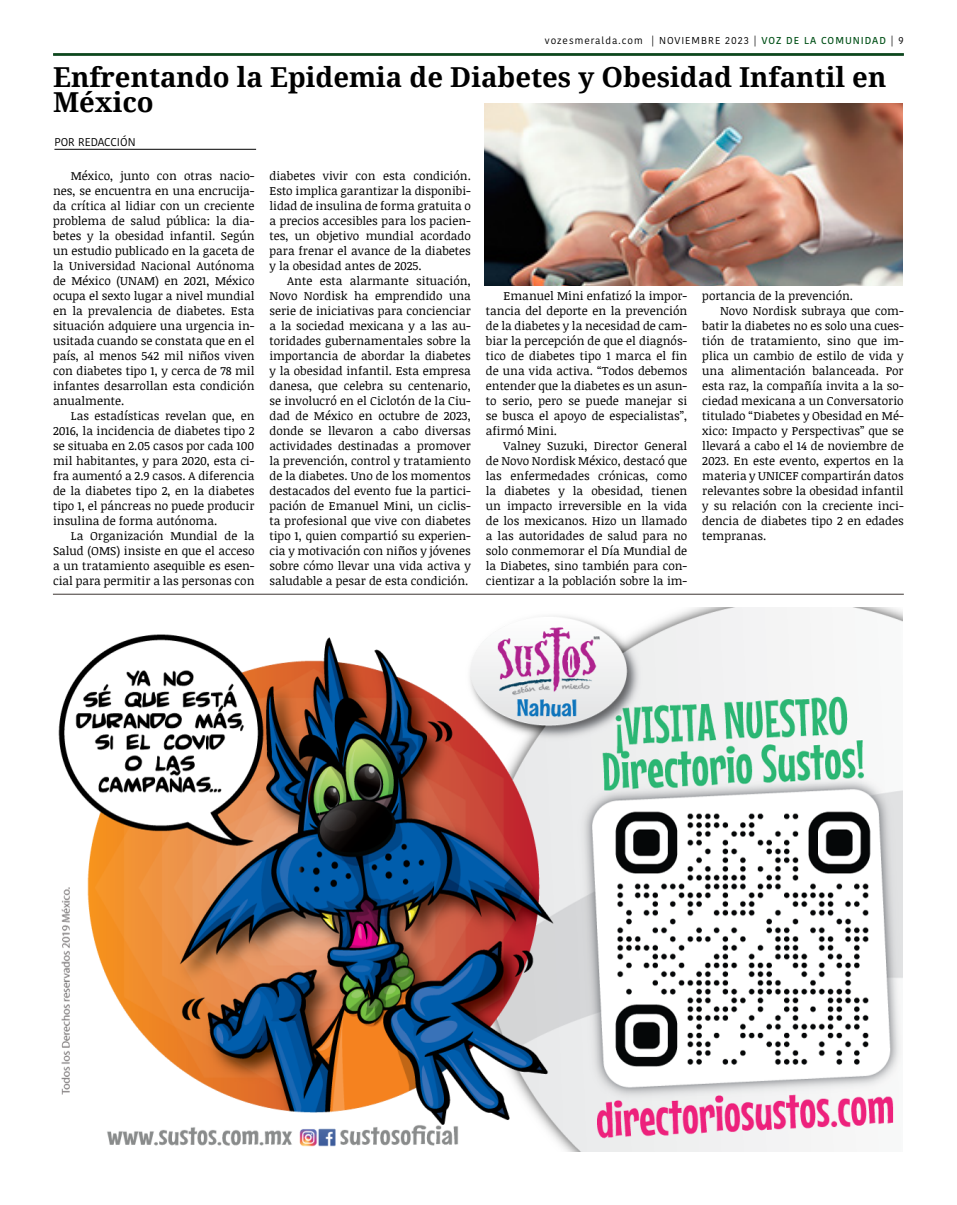
<style>
.page{position:relative;width:957px;height:1205px;background:#fff}
.page>*{position:absolute;margin:0;border:0;box-sizing:border-box;transform-origin:0 0}
.t1{font:700 27.5px/25px "Droid Serif";color:#000}
.t2{font:11.88px/15px "Noticia Text";color:#000;text-align:justify}
.t3{font:11.25px "Kohinoor Devanagari";color:#000}
.t4{font:10px "Kohinoor Devanagari";letter-spacing:.1em;color:#000}
.s1{font-weight:600;color:#005017}
</style>
<div class="page">
<hr style="left:53px;top:53px;width:851px;height:3px;background:#005017">
<img style="left:58px;top:607px;width:844px;height:545px">
<hr style="left:53px;top:594px;width:851px;height:1px;background:#3c3633">
<hr style="left:54px;top:149px;width:202px;height:1px;background:#000">
<img style="left:484px;top:104px;width:418px;height:181px">
<p class="t4" style="left:545px;top:35px;width:360px">vozesmeralda.com | NOVIEMBRE 2023 | <span class="s1">VOZ DE LA COMUNIDAD</span> | 9</p>
<h1 class="t1" style="left:53px;top:65px;width:835px">Enfrentando la Epidemia de Diabetes y Obesidad Infantil en<br>México</h1>
<p class="t3" style="left:54px;top:136px;width:83px">POR REDACCIÓN</p>
<p class="t2" style="left:53px;top:168px;width:203px;text-indent:18px">México, junto con otras nacio&shy;nes, se encuentra en una encrucija&shy;da crítica al lidiar con un creciente problema de salud pública: la dia&shy;betes y la obesidad infantil. Según un estudio publicado en la gaceta de la Universidad Nacional Autónoma de México (UNAM) en 2021, México ocupa el sexto lugar a nivel mundial en la prevalencia de diabetes. Esta situación adquiere una urgencia in&shy;usitada cuando se constata que en el país, al menos 542 mil niños viven con diabetes tipo 1, y cerca de 78 mil infantes desarrollan esta condición anualmente.</p>
<p class="t2" style="left:53px;top:408px;width:203px;text-indent:18px">Las estadísticas revelan que, en 2016, la incidencia de diabetes tipo 2 se situaba en 2.05 casos por cada 100 mil habitantes, y para 2020, esta ci&shy;fra aumentó a 2.9 casos. A diferencia de la diabetes tipo 2, en la diabetes tipo 1, el páncreas no puede producir insulina de forma autónoma.</p>
<p class="t2" style="left:53px;top:528px;width:203px;text-indent:18px">La Organización Mundial de la Salud (OMS) insiste en que el acceso a un tratamiento asequible es esen&shy;cial para permitir a las personas con</p>
<p class="t2" style="left:269px;top:168px;width:203px">diabetes vivir con esta condición.<br>Esto implica garantizar la disponibi&shy;lidad de insulina de forma gratuita o a precios accesibles para los pacien&shy;tes, un objetivo mundial acordado para frenar el avance de la diabetes y la obesidad antes de 2025.</p>
<p class="t2" style="left:269px;top:273px;width:203px;text-indent:18px">Ante esta alarmante situación, Novo Nordisk ha emprendido una serie de iniciativas para concienciar a la sociedad mexicana y a las au&shy;toridades gubernamentales sobre la importancia de abordar la diabetes y la obesidad infantil. Esta empresa danesa, que celebra su centenario, se involucró en el Ciclotón de la Ciu&shy;dad de México en octubre de 2023, donde se llevaron a cabo diversas actividades destinadas a promover la prevención, control y tratamiento de la diabetes. Uno de los momentos destacados del evento fue la partici&shy;pación de Emanuel Mini, un ciclis&shy;ta profesional que vive con diabetes tipo 1, quien compartió su experien&shy;cia y motivación con niños y jóvenes sobre cómo llevar una vida activa y saludable a pesar de esta condición.</p>
<p class="t2" style="left:702px;top:288px;width:152px">portancia de la prevención.</p>
<p class="t2" style="left:720px;top:303px;width:185px">Novo Nordisk subraya que com-</p>
<p class="t2" style="left:702px;top:318px;width:203px">batir la diabetes no es solo una cues-</p>
<p class="t2" style="left:702px;top:333px;width:203px">tión de tratamiento, sino que im-</p>
<p class="t2" style="left:702px;top:348px;width:203px">plica un cambio de estilo de vida y</p>
<p class="t2" style="left:702px;top:363px;width:203px">una alimentación balanceada. Por</p>
<p class="t2" style="left:702px;top:378px;width:203px">esta raz, la compañía invita a la so-</p>
<p class="t2" style="left:702px;top:393px;width:203px">ciedad mexicana a un Conversatorio</p>
<p class="t2" style="left:702px;top:408px;width:203px">titulado “Diabetes y Obesidad en Mé-</p>
<p class="t2" style="left:702px;top:423px;width:203px">xico: Impacto y Perspectivas” que se</p>
<p class="t2" style="left:702px;top:438px;width:203px">llevará a cabo el 14 de noviembre de</p>
<p class="t2" style="left:702px;top:453px;width:203px">2023. En este evento, expertos en la</p>
<p class="t2" style="left:702px;top:468px;width:203px">materia y UNICEF compartirán datos</p>
<p class="t2" style="left:702px;top:483px;width:203px">relevantes sobre la obesidad infantil</p>
<p class="t2" style="left:702px;top:498px;width:203px">y su relación con la creciente inci-</p>
<p class="t2" style="left:702px;top:513px;width:203px">dencia de diabetes tipo 2 en edades</p>
<p class="t2" style="left:702px;top:528px;width:65px">tempranas.</p>
<p class="t2" style="left:486px;top:288px;width:203px;text-indent:18px">Emanuel Mini enfatizó la impor&shy;tancia del deporte en la prevención de la diabetes y la necesidad de cam&shy;biar la percepción de que el diagnós&shy;tico de diabetes tipo 1 marca el fin de una vida activa. “Todos debemos entender que la diabetes es un asun&shy;to serio, pero se puede manejar si se busca el apoyo de especialistas”, afirmó Mini.</p>
<p class="t2" style="left:486px;top:438px;width:203px;text-indent:18px">Valney Suzuki, Director General de Novo Nordisk México, destacó que las enfermedades crónicas, como la diabetes y la obesidad, tienen un impacto irreversible en la vida de los mexicanos. Hizo un llamado a las autoridades de salud para no solo conmemorar el Día Mundial de la Diabetes, sino también para con&shy;cientizar a la población sobre la im-</p>
</div>
